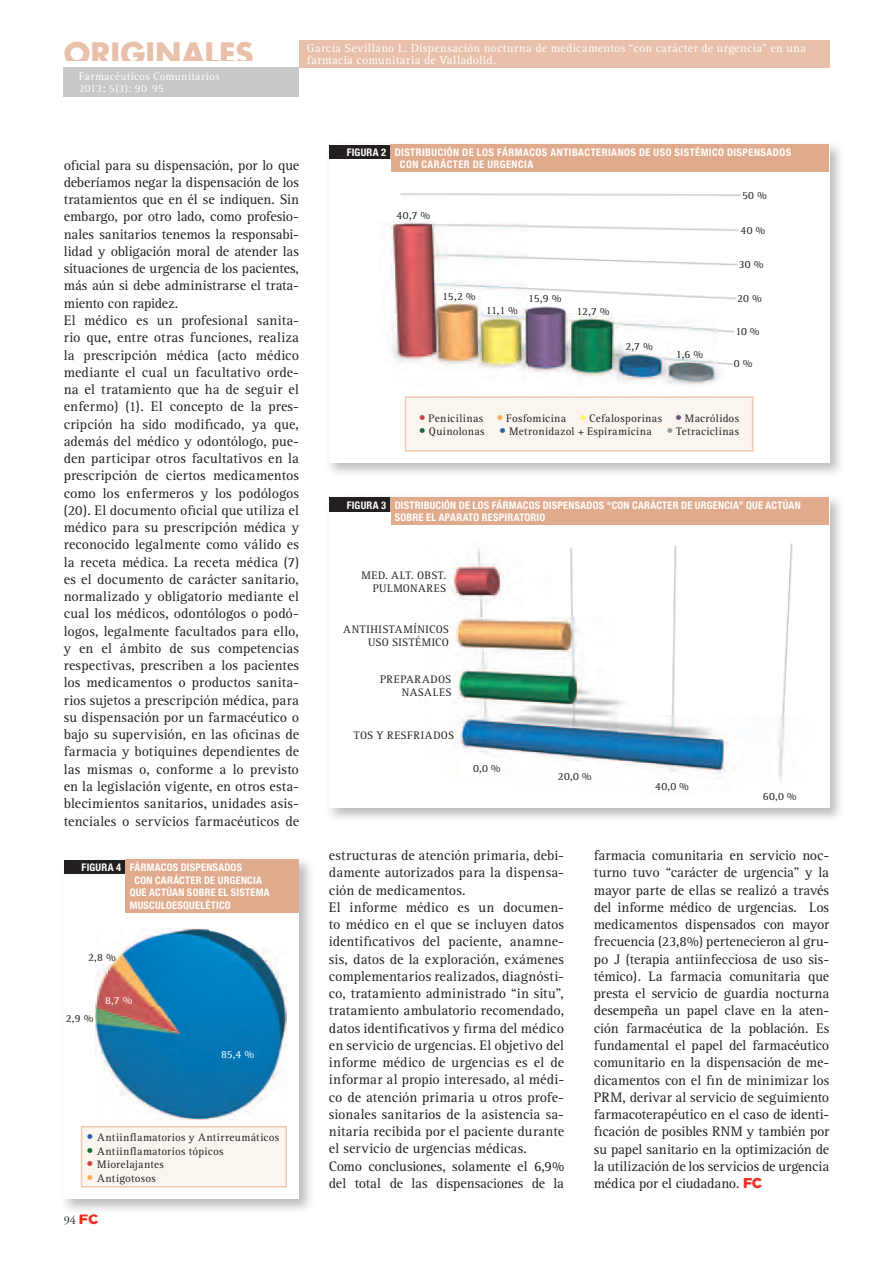
<style>
.page{position:relative;width:893px;height:1263px;background:#fff}
.page>*{position:absolute;margin:0;border:0;box-sizing:border-box;transform-origin:0 0}
.t1{font:700 30px "Futura Std";letter-spacing:-.005em;color:#e9c1aa}
.t2{font:14.25px/17.2px "Rotis Serif";letter-spacing:.005em;color:#231f20}
.t3{font:12px/12px "Rotis Serif";letter-spacing:.025em;color:#fff}
.t4{font:12px "Adobe Garamond Pro";color:#231f20}
.t5{font:11.25px/13.5px "Rotis Serif";letter-spacing:.03em;color:#231f20;text-align:right}
.t6{font:11.25px/12px "Rotis Serif";letter-spacing:.02em;color:#fff}
.t7{font:700 condensed 10.5px/12.6px "Helvetica Neue LT Std";letter-spacing:.025em;color:#fff}
.t8{font:700 condensed 10.5px/12.6px "Helvetica Neue LT Std";letter-spacing:.045em;color:#fff}
.s1{font-size:13.5px;color:#2a60aa}
.s2{font-size:13.5px;color:#136734}
.s3{font-size:13.5px;color:#cb4043}
.s4{font-size:13.5px;color:#faac53}
.s5{font-family:"Gotham";font-weight:900;font-size:14.25px;color:#ee2e22}
.s6{font-size:13.5px;color:#fff34f}
.s7{font-size:13.5px;color:#764b8a}
.s8{font-size:13.5px;color:#959a9e}
.s9{font-family:"Gotham";font-weight:900;color:#ee2e22}
</style>
<div class="page">
<div style="left:299px;top:40px;width:530px;height:27px;background:#e9c1aa"></div>
<div style="left:64px;top:67px;width:235px;height:30px;background:#c7c8ca"></div>
<div style="left:64px;top:860px;width:61px;height:15px;background:#231f20"></div>
<svg style="left:80px;top:1214px;width:17px;height:1px"></svg>
<div style="left:125px;top:860px;width:174px;height:53px;background:#e0aa8c"></div>
<div style="left:81px;top:1126px;width:206px;height:61px;background:#fbf5f0"></div>
<img style="left:96px;top:929px;width:190px;height:190px">
<div style="left:329px;top:497px;width:61px;height:15px;background:#231f20"></div>
<div style="left:390px;top:497px;width:439px;height:28px;background:#e0aa8c"></div>
<img style="left:448px;top:543px;width:345px;height:239px">
<div style="left:329px;top:145px;width:61px;height:14px;background:#231f20"></div>
<div style="left:390px;top:145px;width:439px;height:27px;background:#e0aa8c"></div>
<img style="left:384px;top:193px;width:370px;height:210px">
<svg style="left:405px;top:396px;width:348px;height:56px"></svg>
<h2 class="t1" style="left:64px;top:34px;width:191px">ORIGINALES</h2>
<p class="t3" style="left:307px;top:42px;width:501px">García Sevillano L. Dispensación nocturna de medicamentos “con carácter de urgencia” en una farmacia comunitaria de Valladolid.</p>
<p class="t6" style="left:79px;top:70px;width:142px">Farmacéuticos Comunitarios<br>2013; 5(3): 90 95</p>
<p class="t2" style="left:64px;top:157px;width:237px">oficial para su dispensación, por lo que deberíamos negar la dispensación de los tratamientos que en él se indiquen. Sin embargo, por otro lado, como profesio&shy;nales sanitarios tenemos la responsabi&shy;lidad y obligación moral de atender las situaciones de urgencia de los pacientes, más aún si debe administrarse el trata&shy;miento con rapidez.<br>El médico es un profesional sanita&shy;rio que, entre otras funciones, realiza la prescripción médica (acto médico mediante el cual un facultativo orde&shy;na el tratamiento que ha de seguir el enfermo) (1). El concepto de la pres&shy;cripción ha sido modificado, ya que, además del médico y odontólogo, pue&shy;den participar otros facultativos en la prescripción de ciertos medicamentos como los enfermeros y los podólogos (20). El documento oficial que utiliza el médico para su prescripción médica y reconocido legalmente como válido es la receta médica. La receta médica (7) es el documento de carácter sanitario, normalizado y obligatorio mediante el cual los médicos, odontólogos o podó&shy;logos, legalmente facultados para ello, y en el ámbito de sus competencias respectivas, prescriben a los pacientes los medicamentos o productos sanita&shy;rios sujetos a prescripción médica, para su dispensación por un farmacéutico o bajo su supervisión, en las oficinas de farmacia y botiquines dependientes de las mismas o, conforme a lo previsto en la legislación vigente, en otros esta&shy;blecimientos sanitarios, unidades asis&shy;tenciales o servicios farmacéuticos de</p>
<p class="t7" style="left:82px;top:861px;width:162px">FIGURA 4 FÁRMACOS DISPENSADOS</p>
<p class="t7" style="left:135px;top:874px;width:129px">CON CARÁCTER DE URGENCIA</p>
<p class="t7" style="left:130px;top:886px;width:141px">QUE ACTÚAN SOBRE EL SISTEMA</p>
<p class="t7" style="left:130px;top:899px;width:103px">MUSCULOESQUELÉTICO</p>
<p class="t5" style="left:88px;top:951px;width:29px">2,8 %</p>
<p class="t5" style="left:66px;top:1012px;width:29px">2,9 %</p>
<p class="t6" style="left:105px;top:994px;width:29px">8,7 %</p>
<p class="t6" style="left:221px;top:1049px;width:34px">85,4 %</p>
<p class="t5" style="left:87px;top:1131px;width:194px"><span class="s1">•</span> Antiinflamatorios y Antirreumáticos</p>
<p class="t5" style="left:87px;top:1145px;width:138px"><span class="s2">•</span> Antiinflamatorios tópicos</p>
<p class="t5" style="left:87px;top:1158px;width:79px"><span class="s3">•</span> Miorelajantes</p>
<p class="t5" style="left:87px;top:1172px;width:71px"><span class="s4">•</span> Antigotosos</p>
<p class="t4" style="left:64px;top:1213px;width:36px">94 <span class="s5">FC</span></p>
<p class="t8" style="left:400px;top:146px;width:393px;text-indent:-53px">FIGURA 2 DISTRIBUCIÓN DE LOS FÁRMACOS ANTIBACTERIANOS DE USO SISTÉMICO DISPENSADOS<br>CON CARÁCTER DE URGENCIA</p>
<p class="t5" style="left:742px;top:189px;width:26px">50 %</p>
<p class="t5" style="left:740px;top:224px;width:26px">40 %</p>
<p class="t5" style="left:739px;top:258px;width:26px">30 %</p>
<p class="t5" style="left:737px;top:292px;width:26px">20 %</p>
<p class="t5" style="left:735px;top:325px;width:25px">10 %</p>
<p class="t5" style="left:734px;top:357px;width:20px">0 %</p>
<p class="t5" style="left:397px;top:209px;width:35px">40,7 %</p>
<p class="t5" style="left:442px;top:290px;width:35px">15,2 %</p>
<p class="t5" style="left:528px;top:292px;width:35px">15,9 %</p>
<p class="t5" style="left:486px;top:304px;width:33px">11,1 %</p>
<p class="t5" style="left:576px;top:305px;width:34px">12,7 %</p>
<p class="t5" style="left:625px;top:340px;width:29px">2,7 %</p>
<p class="t5" style="left:676px;top:347px;width:28px">1,6 %</p>
<p class="t5" style="left:419px;top:412px;width:322px"><span class="s3">•</span> Penicilinas <span class="s4">•</span> Fosfomicina <span class="s6">•</span> Cefalosporinas <span class="s7">•</span> Macrólidos</p>
<p class="t5" style="left:419px;top:425px;width:322px"><span class="s2">•</span> Quinolonas <span class="s1">•</span> Metronidazol + Espiramicina <span class="s8">•</span> Tetraciclinas</p>
<p class="t7" style="left:395px;top:498px;width:408px;text-indent:-48px">FIGURA 3 DISTRIBUCIÓN DE LOS FÁRMACOS DISPENSADOS “CON CARÁCTER DE URGENCIA” QUE ACTÚAN<br>SOBRE EL APARATO RESPIRATORIO</p>
<p class="t5" style="left:361px;top:569px;width:86px">MED. ALT. OBST.<br>PULMONARES</p>
<p class="t5" style="left:343px;top:622px;width:107px">ANTIHISTAMÍNICOS<br>USO SISTÉMICO</p>
<p class="t5" style="left:380px;top:673px;width:73px">PREPARADOS<br>NASALES</p>
<p class="t5" style="left:354px;top:728px;width:102px">TOS Y RESFRIADOS</p>
<p class="t5" style="left:473px;top:762px;width:29px">0,0 %</p>
<p class="t5" style="left:558px;top:770px;width:35px">20,0 %</p>
<p class="t5" style="left:655px;top:779px;width:35px">40,0 %</p>
<p class="t5" style="left:763px;top:790px;width:35px">60,0 %</p>
<p class="t2" style="left:329px;top:847px;width:237px">estructuras de atención primaria, debi&shy;damente autorizados para la dispensa&shy;ción de medicamentos.<br>El informe médico es un documen&shy;to médico en el que se incluyen datos identificativos del paciente, anamne&shy;sis, datos de la exploración, exámenes complementarios realizados, diagnósti&shy;co, tratamiento administrado “in situ”, tratamiento ambulatorio recomendado, datos identificativos y firma del médico en servicio de urgencias. El objetivo del informe médico de urgencias es el de informar al propio interesado, al médi&shy;co de atención primaria u otros profe&shy;sionales sanitarios de la asistencia sa&shy;nitaria recibida por el paciente durante el servicio de urgencias médicas.<br>Como conclusiones, solamente el 6,9% del total de las dispensaciones de la</p>
<p class="t2" style="left:594px;top:847px;width:237px;text-align:justify">farmacia comunitaria en servicio noc&shy;turno tuvo “carácter de urgencia” y la mayor parte de ellas se realizó a través del informe médico de urgencias. Los medicamentos dispensados con mayor frecuencia (23,8%) pertenecieron al gru&shy;po J (terapia antiinfecciosa de uso sis&shy;témico). La farmacia comunitaria que presta el servicio de guardia nocturna desempeña un papel clave en la aten&shy;ción farmacéutica de la población. Es fundamental el papel del farmacéutico comunitario en la dispensación de me&shy;dicamentos con el fin de minimizar los PRM, derivar al servicio de seguimiento farmacoterapéutico en el caso de identi&shy;ficación de posibles RNM y también por su papel sanitario en la optimización de la utilización de los servicios de urgencia médica por el ciudadano. <span class="s9">FC</span></p>
</div>
